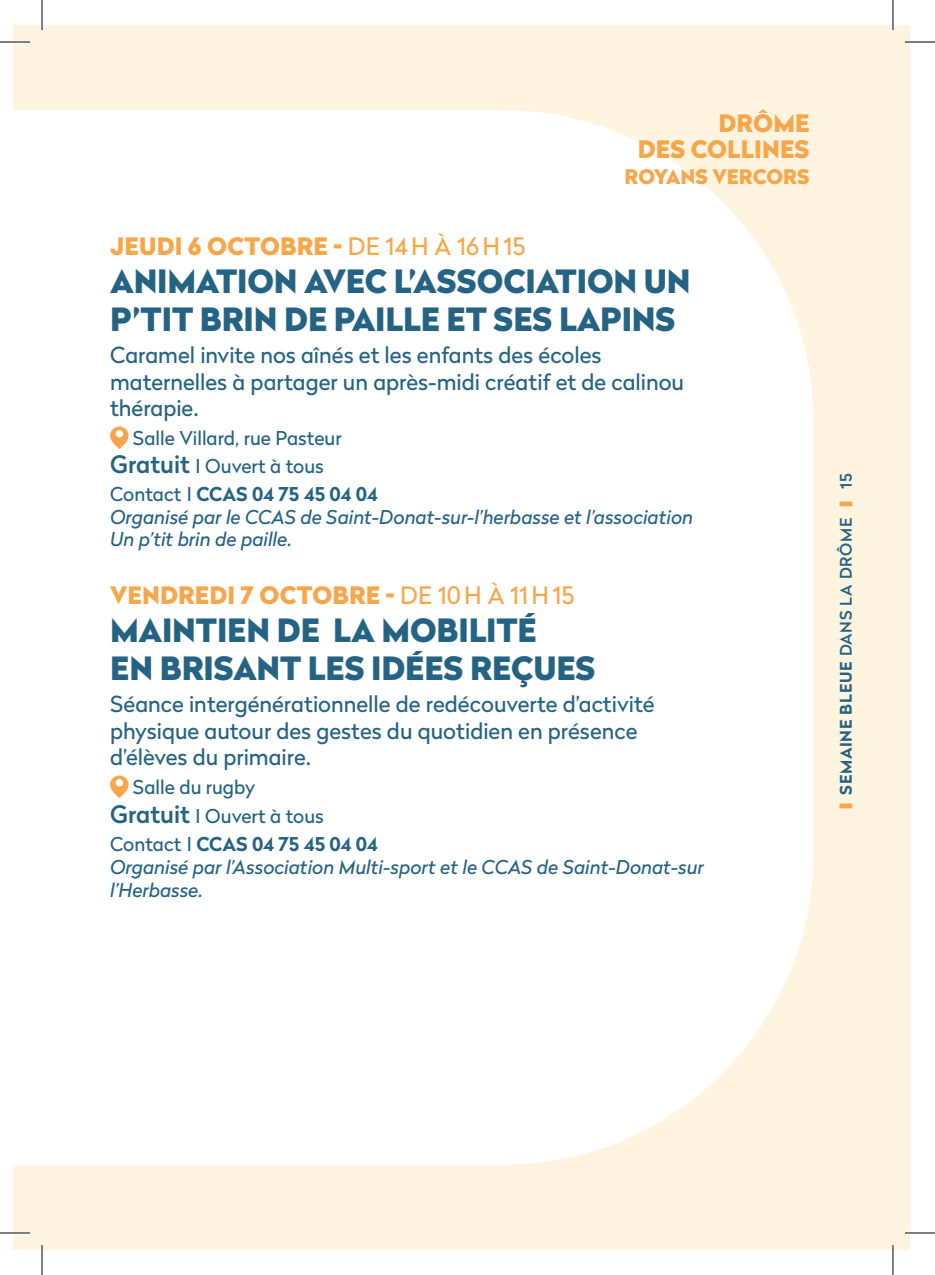
<style>
.page{position:relative;width:935px;height:1275px;background:#fff}
.page>*{position:absolute;margin:0;border:0;box-sizing:border-box;transform-origin:0 0}
.t1{font:900 32px/38.4px "Radikal";letter-spacing:-.005em;color:#256384}
.t2{font:900 24px/26px "Radikal";letter-spacing:.005em;color:#f9a64a;text-align:right}
.t3{font:22px/26.4px "Radikal";color:#256384}
.t4{font:900 20px "Radikal";letter-spacing:.005em;color:#f9a64a}
.t5{font:italic 19px/22.8px "Radikal";color:#256384}
.t6{font:19px/28px "Radikal";color:#256384}
.t7{font:700 16px "Radikal";letter-spacing:.045em;color:#256384}
.t8{font:500 16px "Radikal";color:#256384}
.s1{font-weight:400}
.s2{font-weight:500;font-size:24px}
.s3{font-weight:700}
.s4{font-weight:500}
</style>
<div class="page">
<div style="left:14px;top:25px;width:895px;height:1225px;background:#fef4e0"></div>
<div style="left:14px;top:110px;width:799px;height:1055px;background:#fff"></div>
<svg style="left:839px;top:501px;width:13px;height:5px"></svg>
<svg style="left:839px;top:803px;width:13px;height:5px"></svg>
<svg style="left:110px;top:426px;width:18px;height:23px"></svg>
<svg style="left:110px;top:775px;width:18px;height:23px"></svg>
<hr style="left:0;top:41px;width:30px;height:2px;background:#fff">
<hr style="left:904px;top:41px;width:30px;height:2px;background:#fff">
<hr style="left:0;top:1231px;width:30px;height:3px;background:#fff">
<hr style="left:904px;top:1231px;width:30px;height:3px;background:#fff">
<hr style="left:41px;top:0;width:2px;height:30px;background:#fff">
<hr style="left:41px;top:1245px;width:2px;height:30px;background:#fff">
<hr style="left:891px;top:0;width:3px;height:30px;background:#fff">
<hr style="left:891px;top:1245px;width:3px;height:30px;background:#fff">
<hr style="left:0;top:42px;width:30px;height:1px;background:#000">
<hr style="left:904px;top:42px;width:30px;height:1px;background:#000">
<hr style="left:0;top:1232px;width:30px;height:1px;background:#000">
<hr style="left:904px;top:1232px;width:30px;height:1px;background:#000">
<hr style="left:42px;top:0;width:1px;height:30px;background:#000">
<hr style="left:42px;top:1245px;width:1px;height:30px;background:#000">
<hr style="left:892px;top:0;width:1px;height:30px;background:#000">
<hr style="left:892px;top:1245px;width:1px;height:30px;background:#000">
<p class="t2" style="left:637px;top:109px;width:173px">DRÔME<br>DES COLLINES</p>
<p class="t4" style="left:624px;top:162px;width:186px">ROYANS VERCORS</p>
<p class="t2" style="left:110px;top:231px;width:416px">JEUDI 6 OCTOBRE - <span class="s1">DE 14H À 16H15</span></p>
<h1 class="t1" style="left:110px;top:260px;width:582px">ANIMATION AVEC L’ASSOCIATION UN<br>P’TIT BRIN DE PAILLE ET SES LAPINS</h1>
<p class="t3" style="left:110px;top:341px;width:575px">Caramel invite nos aînés et les enfants des écoles maternelles à partager un après-midi créatif et de calinou thérapie.</p>
<p class="t6" style="left:110px;top:423px;width:269px;text-indent:23px">Salle Villard, rue Pasteur<br><span class="s2">Gratuit</span> I Ouvert à tous<br>Contact I <span class="s3">CCAS 04 75 45 04 04</span></p>
<p class="t5" style="left:110px;top:504px;width:584px">Organisé par le CCAS de Saint-Donat-sur-l’herbasse et l’association<br>Un p’tit brin de paille.</p>
<p class="t2" style="left:110px;top:580px;width:465px">VENDREDI 7 OCTOBRE - <span class="s1">DE 10H À 11H15</span></p>
<h1 class="t1" style="left:110px;top:609px;width:486px">MAINTIEN DE LA MOBILITÉ<br>EN BRISANT LES IDÉES REÇUES</h1>
<p class="t3" style="left:110px;top:690px;width:546px">Séance intergénérationnelle de redécouverte d’activité physique autour des gestes du quotidien en présence d’élèves du primaire.</p>
<p class="t6" style="left:110px;top:771px;width:269px;line-height:28.8px;text-indent:23px">Salle du rugby<br><span class="s2">Gratuit</span> I Ouvert à tous<br>Contact I <span class="s3">CCAS 04 75 45 04 04</span></p>
<p class="t5" style="left:110px;top:855px;width:595px">Organisé par l’Association Multi-sport et le CCAS de Saint-Donat-sur l’Herbasse.</p>
<p class="t8" style="left:834px;top:489px;width:17px;rotate:-90deg">15</p>
<p class="t7" style="left:834px;top:795px;width:279px;rotate:-90deg">SEMAINE BLEUE <span class="s4">DANS LA DRÔME</span></p>
</div>
